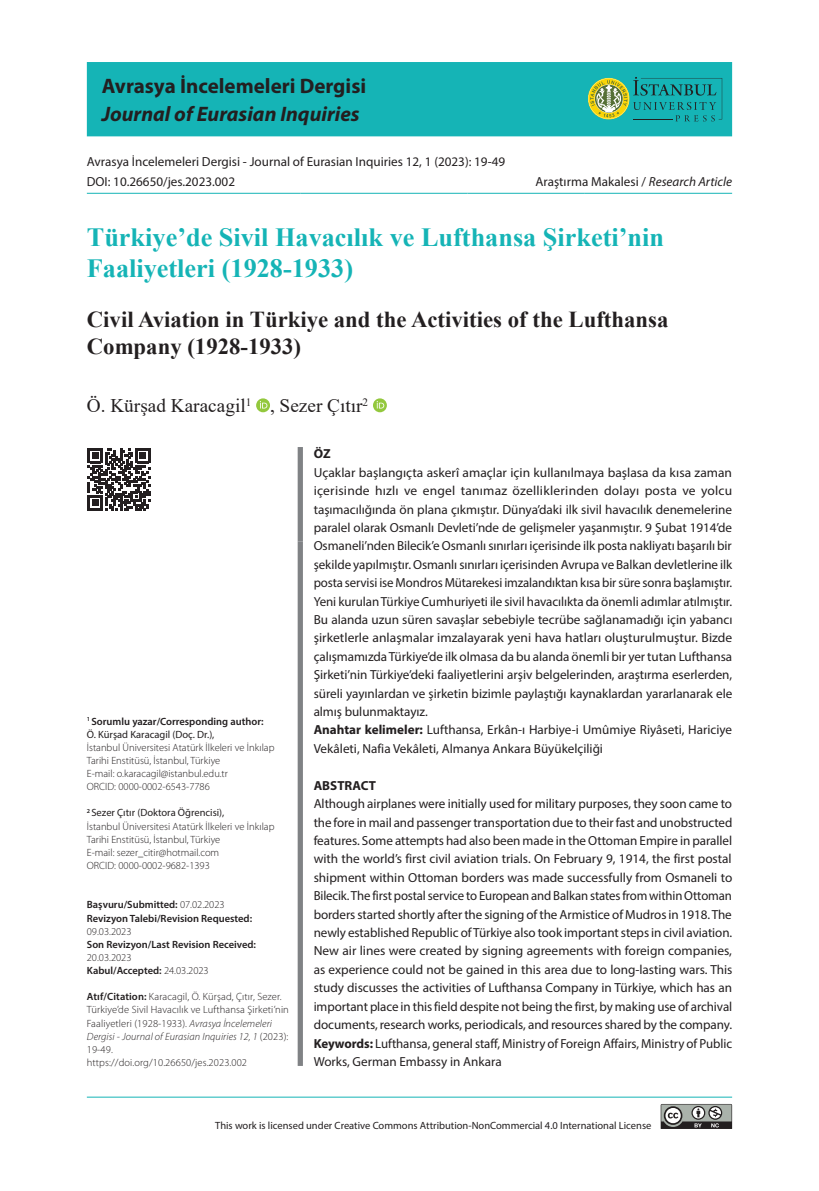
<style>
.page{position:relative;width:819px;height:1191px;background:#fff}
.page>*{position:absolute;margin:0;border:0;box-sizing:border-box;transform-origin:0 0}
.t1{font:700 26.25px/31.5px "Times New Roman";color:#15b4b6}
.t2{font:700 22.75px/26.2px "Times New Roman";color:#231f20}
.t3{font:700 21px "Myriad Pro";color:#231f20}
.t4{font:italic 700 21px "Myriad Pro";color:#231f20}
.t5{font:19.25px "Times New Roman";color:#231f20}
.t6{font:13.12px/18.4px "Myriad Pro";letter-spacing:-.005em;color:#231f20}
.t7{font:700 13.12px "Myriad Pro";color:#231f20}
.t8{font:300 10.5px/13.1px "Myriad Pro";color:#231f20}
.t9{font:600 10.5px/13.1px "Myriad Pro";color:#231f20}
.t10{font:10.5px "Myriad Pro";color:#231f20}
.s1{font-style:italic}
.s2{font-weight:400}
.s3{font-weight:300}
.s4{font-weight:600}
.s5{font-weight:700}
</style>
<div class="page">
<div style="left:87px;top:62px;width:645px;height:74px;background:#15b4b6"></div>
<hr style="left:87px;top:193px;width:213px;height:1px;background:#15b4b6">
<hr style="left:300px;top:193px;width:167px;height:1px;background:#15b4b6">
<hr style="left:467px;top:193px;width:117px;height:1px;background:#15b4b6">
<hr style="left:584px;top:193px;width:148px;height:1px;background:#15b4b6">
<div style="left:297px;top:447px;width:6px;height:94px;background:#808285"></div>
<div style="left:297px;top:541px;width:6px;height:525px;background:#808285"></div>
<svg style="left:588px;top:77px;width:134px;height:44px;background:#3ea891"></svg>
<svg style="left:256px;top:398px;width:14px;height:14px"></svg>
<svg style="left:260px;top:401px;width:7px;height:7px"></svg>
<svg style="left:373px;top:398px;width:14px;height:14px"></svg>
<svg style="left:376px;top:401px;width:8px;height:7px"></svg>
<svg style="left:88px;top:448px;width:62px;height:62px"></svg>
<hr style="left:87px;top:1096px;width:645px;height:1px;background:#15b4b6">
<svg style="left:660px;top:1104px;width:72px;height:25px;background:#818280"></svg>
<h3 class="t3" style="left:102px;top:72px;width:266px">Avrasya İncelemeleri Dergisi</h3>
<h3 class="t4" style="left:102px;top:100px;width:259px">Journal of Eurasian Inquiries</h3>
<p class="t6" style="left:87px;top:152px;width:420px;line-height:19.8px">Avrasya İncelemeleri Dergisi - Journal of Eurasian Inquiries 12, 1 (2023): 19-49<br>DOI: 10.26650/jes.2023.002</p>
<p class="t6" style="left:535px;top:172px;width:198px">Araştırma Makalesi / <span class="s1">Research Article</span></p>
<h1 class="t1" style="left:87px;top:220px;width:578px">Türkiye’de Sivil Havacılık ve Lufthansa Şirketi’nin<br>Faaliyetleri (1928-1933)</h1>
<h2 class="t2" style="left:87px;top:306px;width:583px">Civil Aviation in Türkiye and the Activities of the Lufthansa<br>Company (1928-1933)</h2>
<h3 class="t5" style="left:87px;top:392px;width:283px">Ö. Kürşad Karacagil<sup>1</sup> , Sezer Çıtır<sup>2</sup></h3>
<p class="t9" style="left:87px;top:714px;width:178px"><sup>1</sup> Sorumlu yazar/Corresponding author:<br><span class="s2">Ö. Kürşad Karacagil (Doç. Dr.),</span></p>
<p class="t8" style="left:87px;top:740px;width:189px">İstanbul Üniversitesi Atatürk İlkeleri ve İnkılap Tarihi Enstitüsü, İstanbul, Türkiye<br>E-mail: o.karacagil@istanbul.edu.tr<br>ORCID: 0000-0002-6543-7786</p>
<p class="t8" style="left:87px;top:806px;width:189px"><sup>2</sup> <span class="s2">Sezer Çıtır (Doktora Öğrencisi),<br></span>İstanbul Üniversitesi Atatürk İlkeleri ve İnkılap Tarihi Enstitüsü, İstanbul, Türkiye<br>E-mail: sezer_citir@hotmail.com<br>ORCID: 0000-0002-9682-1393</p>
<p class="t9" style="left:87px;top:898px;width:167px">Başvuru/Submitted: <span class="s3">07.02.2023<br></span>Revizyon Talebi/Revision Requested:</p>
<p class="t8" style="left:87px;top:924px;width:46px">09.03.2023</p>
<p class="t9" style="left:87px;top:937px;width:171px">Son Revizyon/Last Revision Received:</p>
<p class="t8" style="left:87px;top:950px;width:123px">20.03.2023<br><span class="s4">Kabul/Accepted:</span> 24.03.2023</p>
<p class="t8" style="left:87px;top:990px;width:203px"><span class="s4">Atıf/Citation:</span> Karacagil, Ö. Kürşad, Çıtır, Sezer.<br>Türkiye’de Sivil Havacılık ve Lufthansa Şirketi’nin Faaliyetleri (1928-1933). <span class="s1">Avrasya İncelemeleri Dergisi - Journal of Eurasian Inquiries 12, 1</span> (2023):<br>19-49.<br>https://doi.org/10.26650/jes.2023.002</p>
<p class="t7" style="left:314px;top:445px;width:18px">ÖZ</p>
<p class="t6" style="left:314px;top:463px;width:420px">Uçaklar başlangıçta askerî amaçlar için kullanılmaya başlasa da kısa zaman içerisinde hızlı ve engel tanımaz özelliklerinden dolayı posta ve yolcu taşımacılığında ön plana çıkmıştır. Dünya’daki ilk sivil havacılık denemelerine paralel olarak Osmanlı Devleti’nde de gelişmeler yaşanmıştır. 9 Şubat 1914’de Osmaneli’nden Bilecik’e Osmanlı sınırları içerisinde ilk posta nakliyatı başarılı bir şekilde yapılmıştır. Osmanlı sınırları içerisinden Avrupa ve Balkan devletlerine ilk posta servisi ise Mondros Mütarekesi imzalandıktan kısa bir süre sonra başlamıştır.<br>Yeni kurulan Türkiye Cumhuriyeti ile sivil havacılıkta da önemli adımlar atılmıştır.<br>Bu alanda uzun süren savaşlar sebebiyle tecrübe sağlanamadığı için yabancı şirketlerle anlaşmalar imzalayarak yeni hava hatları oluşturulmuştur. Bizde çalışmamızda Türkiye’de ilk olmasa da bu alanda önemli bir yer tutan Lufthansa Şirketi’nin Türkiye’deki faaliyetlerini arşiv belgelerinden, araştırma eserlerden, süreli yayınlardan ve şirketin bizimle paylaştığı kaynaklardan yararlanarak ele almış bulunmaktayız.<br><span class="s5">Anahtar kelimeler:</span> Lufthansa, Erkân-ı Harbiye-i Umûmiye Riyâseti, Hariciye Vekâleti, Nafia Vekâleti, Almanya Ankara Büyükelçiliği</p>
<p class="t7" style="left:314px;top:776px;width:64px">ABSTRACT</p>
<p class="t6" style="left:314px;top:794px;width:420px;text-align:justify">Although airplanes were initially used for military purposes, they soon came to the fore in mail and passenger transportation due to their fast and unobstructed features. Some attempts had also been made in the Ottoman Empire in parallel with the world’s first civil aviation trials. On February 9, 1914, the first postal shipment within Ottoman borders was made successfully from Osmaneli to Bilecik. The first postal service to European and Balkan states from within Ottoman borders started shortly after the signing of the Armistice of Mudros in 1918. The newly established Republic of Türkiye also took important steps in civil aviation.<br>New air lines were created by signing agreements with foreign companies, as experience could not be gained in this area due to long-lasting wars. This study discusses the activities of Lufthansa Company in Türkiye, which has an important place in this field despite not being the first, by making use of archival documents, research works, periodicals, and resources shared by the company.<br><span class="s5">Keywords:</span> Lufthansa, general staff, Ministry of Foreign Affairs, Ministry of Public Works, German Embassy in Ankara</p>
<p class="t10" style="left:215px;top:1119px;width:438px">This work is licensed under Creative Commons Attribution-NonCommercial 4.0 International License</p>
</div>
